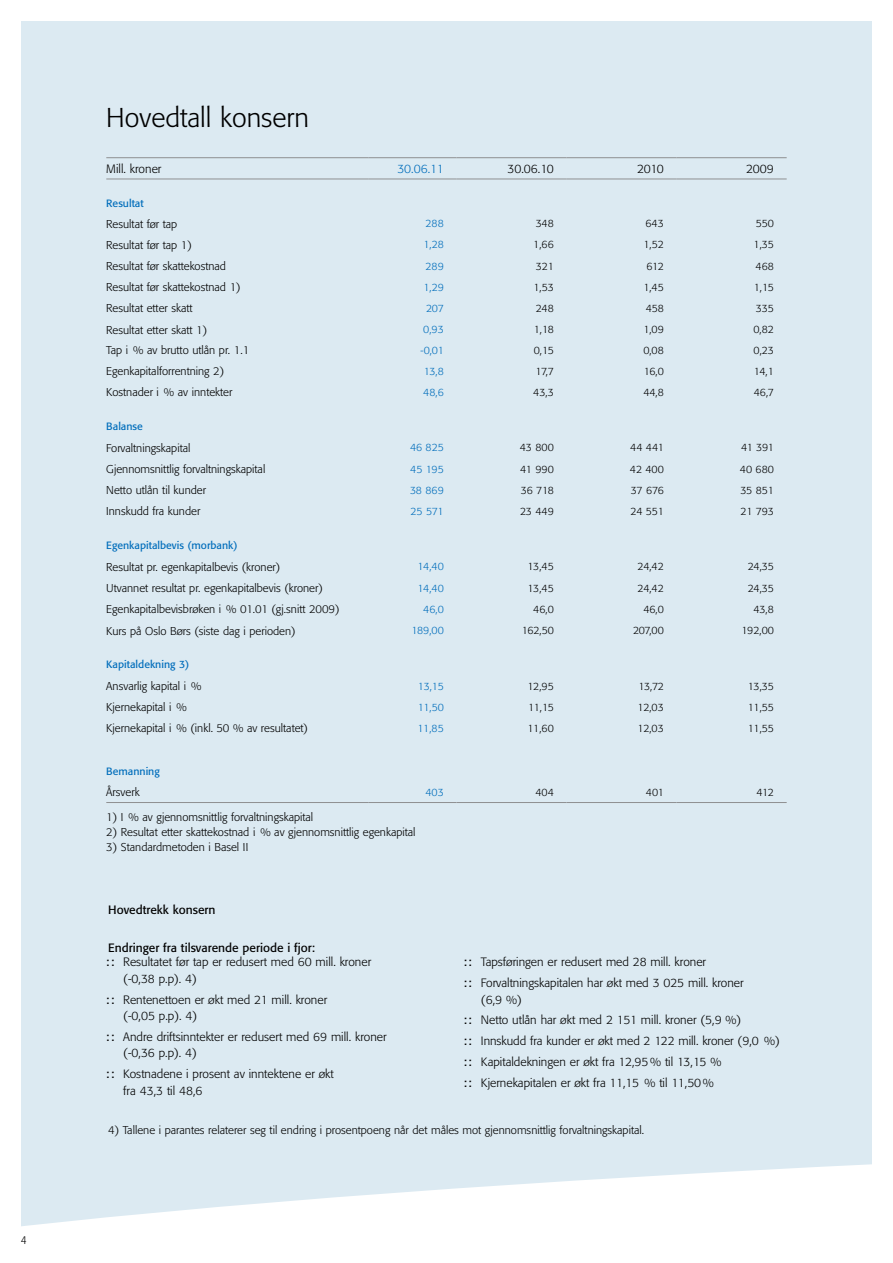
<style>
.page{position:relative;width:893px;height:1263px;background:#fff}
.page>*{position:absolute;margin:0;border:0;box-sizing:border-box;transform-origin:0 0}
.t1{font:300 27px "Formata";color:#000}
.t2{font:300 12px/20.7px "Formata";color:#000}
.t3{font:12px "Formata";color:#000}
.t4{font:300 12px "Formata";color:#006dbb}
.t5{font:300 11.25px "Formata";color:#000}
.t6{font:300 10.5px "Formata";letter-spacing:-.02em;color:#000}
.t7{font:300 10.5px "Formata";letter-spacing:-.02em;color:#006dbb}
.t8{font:10.5px "Formata";color:#006dbb}
.t9{font:10.5px "Formata Light SC";color:#000}
.s1{font-weight:400}
</style>
<div class="page">
<div style="left:21px;top:21px;width:851px;height:1221px;background:#dceaf2"></div>
<svg style="left:21px;top:1164px;width:851px;height:78px;fill:#fff"></svg>
<hr style="left:106px;top:157px;width:263px;height:1px;background:#8e8f91">
<hr style="left:457px;top:157px;width:110px;height:1px;background:#8e8f91">
<hr style="left:567px;top:157px;width:110px;height:1px;background:#8e8f91">
<hr style="left:677px;top:157px;width:110px;height:1px;background:#8e8f91">
<hr style="left:369px;top:157px;width:88px;height:1px;background:#8e8f91">
<hr style="left:369px;top:179px;width:88px;height:1px;background:#8e8f91">
<hr style="left:369px;top:802px;width:88px;height:1px;background:#8e8f91">
<hr style="left:106px;top:179px;width:263px;height:1px;background:#8e8f91">
<hr style="left:457px;top:179px;width:110px;height:1px;background:#8e8f91">
<hr style="left:567px;top:179px;width:110px;height:1px;background:#8e8f91">
<hr style="left:677px;top:179px;width:110px;height:1px;background:#8e8f91">
<hr style="left:106px;top:802px;width:263px;height:1px;background:#8e8f91">
<hr style="left:457px;top:802px;width:110px;height:1px;background:#8e8f91">
<hr style="left:567px;top:802px;width:110px;height:1px;background:#8e8f91">
<hr style="left:677px;top:802px;width:110px;height:1px;background:#8e8f91">
<p class="t9" style="left:21px;top:1232px;width:7px">4</p>
<h1 class="t1" style="left:106px;top:101px;width:204px">Hovedtall konsern</h1>
<p class="t2" style="left:106px;top:158px;width:57px">Mill. kroner</p>
<p class="t4" style="left:398px;top:162px;width:48px">30.06.11</p>
<p class="t2" style="left:508px;top:158px;width:48px">30.06.10</p>
<p class="t2" style="left:637px;top:158px;width:28px">2010</p>
<p class="t2" style="left:746px;top:158px;width:29px">2009</p>
<p class="t8" style="left:106px;top:196px;width:39px">Resultat</p>
<p class="t5" style="left:106px;top:217px;width:72px">Resultat før tap</p>
<p class="t7" style="left:426px;top:217px;width:20px">288</p>
<p class="t6" style="left:536px;top:217px;width:20px">348</p>
<p class="t6" style="left:645px;top:217px;width:20px">643</p>
<p class="t6" style="left:756px;top:217px;width:19px">550</p>
<p class="t5" style="left:106px;top:238px;width:87px">Resultat før tap 1)</p>
<p class="t7" style="left:423px;top:238px;width:22px">1,28</p>
<p class="t6" style="left:533px;top:238px;width:22px">1,66</p>
<p class="t6" style="left:643px;top:238px;width:22px">1,52</p>
<p class="t6" style="left:754px;top:238px;width:22px">1,35</p>
<p class="t5" style="left:106px;top:259px;width:121px">Resultat før skattekostnad</p>
<p class="t7" style="left:426px;top:260px;width:20px">289</p>
<p class="t6" style="left:536px;top:260px;width:19px">321</p>
<p class="t6" style="left:646px;top:260px;width:19px">612</p>
<p class="t6" style="left:755px;top:260px;width:20px">468</p>
<p class="t5" style="left:106px;top:280px;width:136px">Resultat før skattekostnad 1)</p>
<p class="t7" style="left:423px;top:281px;width:22px">1,29</p>
<p class="t6" style="left:533px;top:281px;width:22px">1,53</p>
<p class="t6" style="left:643px;top:281px;width:22px">1,45</p>
<p class="t6" style="left:754px;top:281px;width:22px">1,15</p>
<p class="t5" style="left:106px;top:302px;width:88px">Resultat etter skatt</p>
<p class="t7" style="left:426px;top:302px;width:19px">207</p>
<p class="t6" style="left:536px;top:302px;width:20px">248</p>
<p class="t6" style="left:646px;top:302px;width:20px">458</p>
<p class="t6" style="left:756px;top:302px;width:19px">335</p>
<p class="t5" style="left:106px;top:323px;width:102px">Resultat etter skatt 1)</p>
<p class="t7" style="left:423px;top:323px;width:22px">0,93</p>
<p class="t6" style="left:534px;top:323px;width:22px">1,18</p>
<p class="t6" style="left:643px;top:323px;width:22px">1,09</p>
<p class="t6" style="left:753px;top:323px;width:22px">0,82</p>
<p class="t5" style="left:106px;top:344px;width:144px">Tap i % av brutto utlån pr. 1.1</p>
<p class="t7" style="left:421px;top:344px;width:25px">-0,01</p>
<p class="t6" style="left:534px;top:344px;width:22px">0,15</p>
<p class="t6" style="left:643px;top:344px;width:22px">0,08</p>
<p class="t6" style="left:754px;top:344px;width:22px">0,23</p>
<p class="t5" style="left:106px;top:365px;width:120px">Egenkapitalforrentning 2)</p>
<p class="t7" style="left:424px;top:365px;width:22px">13,8</p>
<p class="t6" style="left:535px;top:365px;width:20px">17,7</p>
<p class="t6" style="left:644px;top:365px;width:22px">16,0</p>
<p class="t6" style="left:754px;top:365px;width:22px">14,1</p>
<p class="t5" style="left:106px;top:386px;width:128px">Kostnader i % av inntekter</p>
<p class="t7" style="left:423px;top:386px;width:22px">48,6</p>
<p class="t6" style="left:533px;top:386px;width:22px">43,3</p>
<p class="t6" style="left:643px;top:386px;width:22px">44,8</p>
<p class="t6" style="left:754px;top:386px;width:22px">46,7</p>
<p class="t8" style="left:106px;top:420px;width:38px">Balanse</p>
<p class="t5" style="left:106px;top:441px;width:86px">Forvaltningskapital</p>
<p class="t7" style="left:410px;top:441px;width:35px">46 825</p>
<p class="t6" style="left:520px;top:441px;width:35px">43 800</p>
<p class="t6" style="left:630px;top:441px;width:35px">44 441</p>
<p class="t6" style="left:741px;top:441px;width:34px">41 391</p>
<p class="t5" style="left:106px;top:462px;width:161px">Gjennomsnittlig forvaltningskapital</p>
<p class="t7" style="left:410px;top:463px;width:35px">45 195</p>
<p class="t6" style="left:520px;top:463px;width:35px">41 990</p>
<p class="t6" style="left:630px;top:463px;width:35px">42 400</p>
<p class="t6" style="left:740px;top:463px;width:35px">40 680</p>
<p class="t5" style="left:106px;top:484px;width:101px">Netto utlån til kunder</p>
<p class="t7" style="left:410px;top:484px;width:35px">38 869</p>
<p class="t6" style="left:521px;top:484px;width:34px">36 718</p>
<p class="t6" style="left:631px;top:484px;width:35px">37 676</p>
<p class="t6" style="left:740px;top:484px;width:35px">35 851</p>
<p class="t5" style="left:106px;top:505px;width:95px">Innskudd fra kunder</p>
<p class="t7" style="left:411px;top:505px;width:35px">25 571</p>
<p class="t6" style="left:520px;top:505px;width:35px">23 449</p>
<p class="t6" style="left:630px;top:505px;width:35px">24 551</p>
<p class="t6" style="left:741px;top:505px;width:35px">21 793</p>
<p class="t8" style="left:106px;top:539px;width:133px">Egenkapitalbevis (morbank)</p>
<p class="t5" style="left:106px;top:560px;width:176px">Resultat pr. egenkapitalbevis (kroner)</p>
<p class="t7" style="left:418px;top:561px;width:28px">14,40</p>
<p class="t6" style="left:528px;top:561px;width:28px">13,45</p>
<p class="t6" style="left:637px;top:561px;width:28px">24,42</p>
<p class="t6" style="left:748px;top:561px;width:28px">24,35</p>
<p class="t5" style="left:106px;top:581px;width:218px">Utvannet resultat pr. egenkapitalbevis (kroner)</p>
<p class="t7" style="left:418px;top:582px;width:28px">14,40</p>
<p class="t6" style="left:528px;top:582px;width:28px">13,45</p>
<p class="t6" style="left:637px;top:582px;width:28px">24,42</p>
<p class="t6" style="left:748px;top:582px;width:28px">24,35</p>
<p class="t5" style="left:106px;top:603px;width:235px">Egenkapitalbevisbrøken i % 01.01 (gj.snitt 2009)</p>
<p class="t7" style="left:423px;top:603px;width:22px">46,0</p>
<p class="t6" style="left:533px;top:603px;width:22px">46,0</p>
<p class="t6" style="left:643px;top:603px;width:22px">46,0</p>
<p class="t6" style="left:753px;top:603px;width:22px">43,8</p>
<p class="t5" style="left:106px;top:624px;width:191px">Kurs på Oslo Børs (siste dag i perioden)</p>
<p class="t7" style="left:411px;top:624px;width:34px">189,00</p>
<p class="t6" style="left:522px;top:624px;width:34px">162,50</p>
<p class="t6" style="left:633px;top:624px;width:32px">207,00</p>
<p class="t6" style="left:741px;top:624px;width:34px">192,00</p>
<p class="t8" style="left:106px;top:658px;width:84px">Kapitaldekning 3)</p>
<p class="t5" style="left:106px;top:679px;width:97px">Ansvarlig kapital i %</p>
<p class="t7" style="left:418px;top:680px;width:27px">13,15</p>
<p class="t6" style="left:528px;top:680px;width:28px">12,95</p>
<p class="t6" style="left:638px;top:680px;width:27px">13,72</p>
<p class="t6" style="left:748px;top:680px;width:28px">13,35</p>
<p class="t5" style="left:106px;top:700px;width:82px">Kjernekapital i %</p>
<p class="t7" style="left:418px;top:701px;width:28px">11,50</p>
<p class="t6" style="left:528px;top:701px;width:27px">11,15</p>
<p class="t6" style="left:638px;top:701px;width:28px">12,03</p>
<p class="t6" style="left:748px;top:701px;width:28px">11,55</p>
<p class="t5" style="left:106px;top:722px;width:203px">Kjernekapital i % (inkl. 50 % av resultatet)</p>
<p class="t7" style="left:418px;top:722px;width:28px">11,85</p>
<p class="t6" style="left:528px;top:722px;width:28px">11,60</p>
<p class="t6" style="left:638px;top:722px;width:28px">12,03</p>
<p class="t6" style="left:748px;top:722px;width:28px">11,55</p>
<p class="t8" style="left:106px;top:765px;width:55px">Bemanning</p>
<p class="t5" style="left:106px;top:785px;width:35px">Årsverk</p>
<p class="t7" style="left:425px;top:786px;width:20px">403</p>
<p class="t6" style="left:535px;top:786px;width:20px">404</p>
<p class="t6" style="left:646px;top:786px;width:19px">401</p>
<p class="t6" style="left:756px;top:786px;width:19px">412</p>
<p class="t5" style="left:106px;top:810px;width:208px">1) I % av gjennomsnittlig forvaltningskapital</p>
<p class="t5" style="left:106px;top:825px;width:311px">2) Resultat etter skattekostnad i % av gjennomsnittlig egenkapital</p>
<p class="t5" style="left:106px;top:840px;width:143px">3) Standardmetoden i Basel II</p>
<p class="t3" style="left:108px;top:902px;width:109px">Hovedtrekk konsern</p>
<p class="t2" style="left:106px;top:940px;width:266px;line-height:14.4px"><span class="s1">Endringer fra tilsvarende periode i fjor:<br>: :</span> Resultatet før tap er redusert med 60 mill. kroner</p>
<p class="t2" style="left:106px;top:968px;width:222px;text-indent:17px">(-0,38 p.p). 4)<br><span class="s1">: :</span> Rentenettoen er økt med 21 mill. kroner</p>
<p class="t2" style="left:106px;top:1005px;width:282px;text-indent:17px">(-0,05 p.p). 4)<br><span class="s1">: :</span> Andre driftsinntekter er redusert med 69 mill. kroner</p>
<p class="t2" style="left:106px;top:1043px;width:229px;text-indent:17px">(-0,36 p.p). 4)<br><span class="s1">: :</span> Kostnadene i prosent av inntektene er økt</p>
<p class="t2" style="left:123px;top:1080px;width:81px">fra 43,3 til 48,6</p>
<p class="t2" style="left:464px;top:952px;width:281px"><span class="s1">: :</span> Tapsføringen er redusert med 28 mill. kroner<br><span class="s1">: :</span> Forvaltningskapitalen har økt med 3 025 mill. kroner</p>
<p class="t2" style="left:464px;top:989px;width:317px;text-indent:17px">(6,9 %)<br><span class="s1">: :</span> Netto utlån har økt med 2 151 mill. kroner (5,9 %)<br><span class="s1">: :</span> Innskudd fra kunder er økt med 2 122 mill. kroner (9,0 %) <span class="s1">: :</span> Kapitaldekningen er økt fra 12,95% til 13,15 %<br><span class="s1">: :</span> Kjernekapitalen er økt fra 11,15 % til 11,50%</p>
<p class="t5" style="left:108px;top:1124px;width:537px">4) Tallene i parantes relaterer seg til endring i prosentpoeng når det måles mot gjennomsnittlig forvaltningskapital.</p>
</div>
